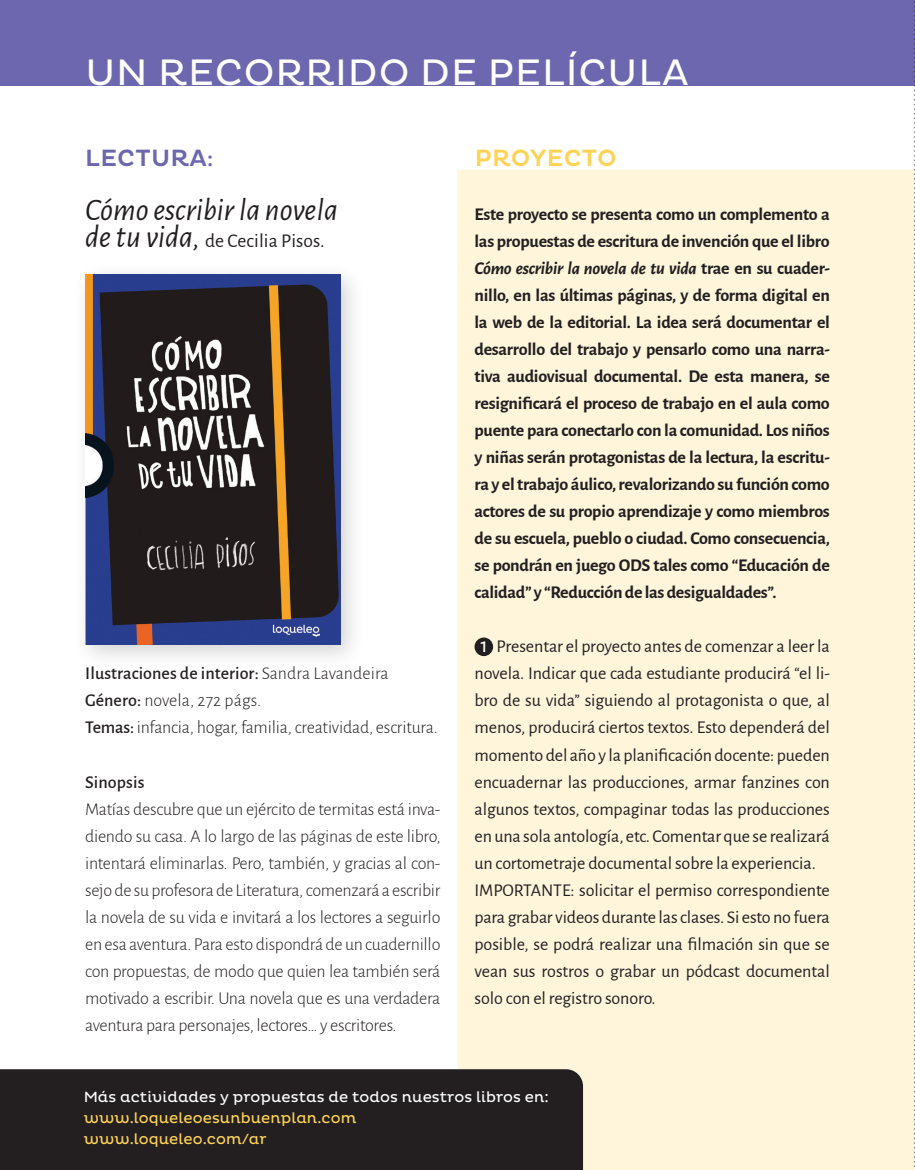
<style>
.page{position:relative;width:915px;height:1170px;background:#fff}
.page>*{position:absolute;margin:0;border:0;box-sizing:border-box;transform-origin:0 0}
.t1{font:37.5px "Pluto";letter-spacing:.025em;color:#fff}
.t2{font:italic 31.5px "Alegreya Sans";color:#231f20}
.t3{font:500 24px "Pluto";letter-spacing:.015em;color:#6c67ae}
.t4{font:500 24px "Pluto";letter-spacing:.005em;color:#fed356}
.t5{font:19.5px "Alegreya Sans";letter-spacing:.005em;color:#231f20}
.t6{font:700 18px/27px "Alegreya Sans";letter-spacing:-.015em;color:#231f20;text-align:justify}
.t7{font:18px/27px "Alegreya Sans";letter-spacing:-.005em;color:#231f20}
.t8{font:300 18px/27px "Alegreya Sans";letter-spacing:-.015em;color:#231f20}
.t9{font:500 18px "Alegreya Sans";letter-spacing:.005em;color:#231f20}
.t10{font:15px "Pluto";letter-spacing:.005em;color:#fff}
.t11{font:15px/21px "Pluto";letter-spacing:.005em;color:#fed356}
.s1{font-size:19.5px}
.s2{font-style:italic;font-size:31.5px}
.s3{font-style:italic}
.s4{font-weight:500;color:#fff}
.s5{font-weight:500}
</style>
<div class="page">
<div style="left:0;top:0;width:914px;height:85px;background:#6c67ae"></div>
<div style="left:457px;top:170px;width:456px;height:999px;background:#fef5db"></div>
<div style="left:474px;top:637px;width:19px;height:19px;background:#231f20;border-radius:50%"></div>
<svg style="left:913px;top:0;width:2px;height:1170px;background:#e0d8c9"></svg>
<div style="left:72px;top:261px;width:293px;height:408px;background:#231f20;opacity:.2"></div>
<img style="left:86px;top:274px;width:254px;height:370px">
<div style="left:0;top:1069px;width:583px;height:100px;background:#231f20"></div>
<h1 class="t1" style="left:85px;top:51px;width:604px">UN RECORRIDO DE PELÍCULA</h1>
<h3 class="t3" style="left:85px;top:144px;width:130px">LECTURA<span class="s1">:</span></h3>
<h3 class="t4" style="left:474px;top:144px;width:144px">PROYECTO</h3>
<h2 class="t2" style="left:85px;top:188px;width:254px">Cómo escribir la novela</h2>
<p class="t5" style="left:85px;top:227px;width:241px"><span class="s2">de tu vida,</span> de Cecilia Pisos.</p>
<p class="t6" style="left:474px;top:199px;width:357px">Este proyecto se presenta como un complemento a las propuestas de escritura de invención que el libro <span class="s3">Cómo escribir la novela de tu vida</span> trae en su cuader&shy;nillo, en las últimas páginas, y de forma digital en la web de la editorial. La idea será documentar el desarrollo del trabajo y pensarlo como una narra&shy;tiva audiovisual documental. De esta manera, se resignificará el proceso de trabajo en el aula como puente para conectarlo con la comunidad. Los niños y niñas serán protagonistas de la lectura, la escritu&shy;ra y el trabajo áulico, revalorizando su función como actores de su propio aprendizaje y como miembros de su escuela, pueblo o ciudad. Como consecuencia, se pondrán en juego ODS tales como “Educación de calidad” y “Reducción de las desigualdades”.</p>
<p class="t7" style="left:474px;top:632px;width:357px;text-indent:6px"><span class="s4">1</span> Presentar el proyecto antes de comenzar a leer la novela. Indicar que cada estudiante producirá “el li&shy;bro de su vida” siguiendo al protagonista o que, al menos, producirá ciertos textos. Esto dependerá del momento del año y la planificación docente: pueden encuadernar las producciones, armar fanzines con algunos textos, compaginar todas las producciones en una sola antología, etc. Comentar que se realizará un cortometraje documental sobre la experiencia.<br>IMPORTANTE: solicitar el permiso correspondiente para grabar videos durante las clases. Si esto no fuera posible, se podrá realizar una filmación sin que se vean sus rostros o grabar un pódcast documental solo con el registro sonoro.</p>
<p class="t8" style="left:85px;top:659px;width:354px"><span class="s5">Ilustraciones de interior:</span> Sandra Lavandeira<br><span class="s5">Género:</span> novela, 272 págs.<br><span class="s5">Temas:</span> infancia, hogar, familia, creatividad, escritura.</p>
<p class="t9" style="left:85px;top:768px;width:61px">Sinopsis</p>
<p class="t8" style="left:85px;top:794px;width:357px;text-align:justify">Matías descubre que un ejército de termitas está inva&shy;diendo su casa. A lo largo de las páginas de este libro, intentará eliminarlas. Pero, también, y gracias al con&shy;sejo de su profesora de Literatura, comenzará a escribir la novela de su vida e invitará a los lectores a seguirlo en esa aventura. Para esto dispondrá de un cuadernillo con propuestas, de modo que quien lea también será motivado a escribir. Una novela que es una verdadera aventura para personajes, lectores… y escritores.</p>
<p class="t10" style="left:84px;top:1088px;width:466px">Más actividades y propuestas de todos nuestros libros en:</p>
<p class="t11" style="left:84px;top:1107px;width:274px">www.loqueleoesunbuenplan.com www.loqueleo.com/ar</p>
</div>
